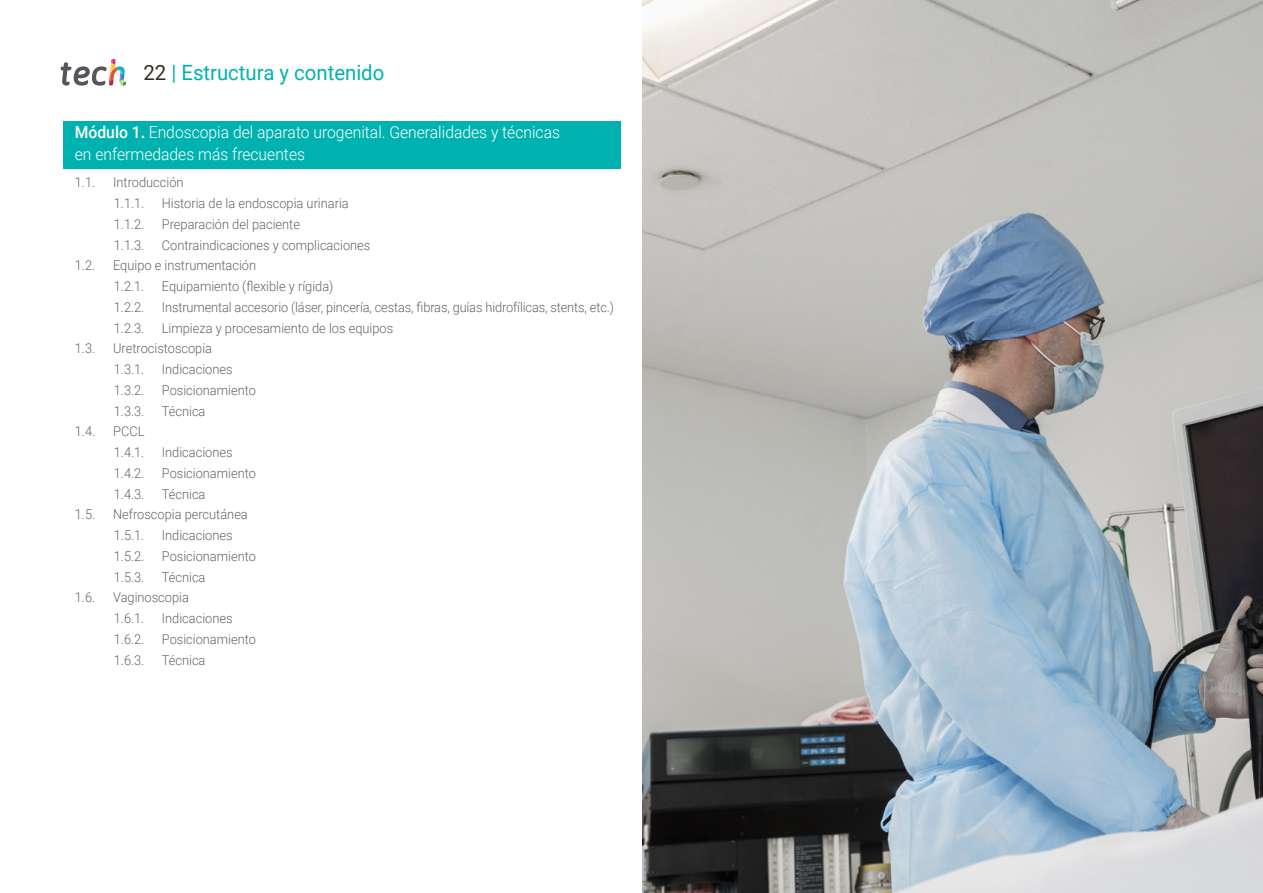
<style>
.page{position:relative;width:1263px;height:893px;background:#fff}
.page>*{position:absolute;margin:0;border:0;box-sizing:border-box;transform-origin:0 0}
.t1{font:21px "Roboto";color:#00b2af}
.t2{font:300 16.5px/22.5px "Roboto";color:#fff;scale:.95 1}
.t3{font:300 13.5px/20.7px "Roboto";color:#61646a;scale:.95 1}
.s1{color:#312e20}
.s2{font-weight:500}
.s3{font-family:"Meta Pro";font-weight:500}
</style>
<div class="page">
<div style="left:64px;top:121px;width:557px;height:48px;background:#00b2af"></div>
<svg style="left:61px;top:59px;width:65px;height:27px"></svg>
<img style="left:642px;top:0;width:621px;height:893px">
<h1 class="t1" style="left:144px;top:57px;width:242px"><span class="s1">22</span> | Estructura y contenido</h1>
<p class="t2" style="left:75px;top:120px;width:512px"><span class="s2">Módulo 1</span><span class="s3">.</span> Endoscopia del aparato urogenital. Generalidades y técnicas en enfermedades más frecuentes</p>
<p class="t3" style="left:75px;top:172px;width:23px">1.1.</p>
<p class="t3" style="left:113px;top:172px;width:76px">Introducción<br>1.1.1.</p>
<p class="t3" style="left:162px;top:192px;width:198px">Historia de la endoscopia urinaria</p>
<p class="t3" style="left:114px;top:213px;width:34px">1.1.2.</p>
<p class="t3" style="left:162px;top:213px;width:147px">Preparación del paciente</p>
<p class="t3" style="left:114px;top:234px;width:34px">1.1.3.</p>
<p class="t3" style="left:162px;top:234px;width:221px">Contraindicaciones y complicaciones</p>
<p class="t3" style="left:75px;top:255px;width:23px">1.2.</p>
<p class="t3" style="left:113px;top:255px;width:152px">Equipo e instrumentación<br>1.2.1.</p>
<p class="t3" style="left:162px;top:275px;width:182px">Equipamiento (flexible y rígida)</p>
<p class="t3" style="left:114px;top:296px;width:34px">1.2.2.</p>
<p class="t3" style="left:162px;top:296px;width:477px">Instrumental accesorio (láser, pincería, cestas, fibras, guías hidrofílicas, stents, etc.)</p>
<p class="t3" style="left:114px;top:317px;width:34px">1.2.3.</p>
<p class="t3" style="left:162px;top:317px;width:245px">Limpieza y procesamiento de los equipos</p>
<p class="t3" style="left:75px;top:338px;width:23px">1.3.</p>
<p class="t3" style="left:113px;top:338px;width:106px">Uretrocistoscopia<br>1.3.1.</p>
<p class="t3" style="left:162px;top:358px;width:76px">Indicaciones</p>
<p class="t3" style="left:114px;top:379px;width:34px">1.3.2.</p>
<p class="t3" style="left:162px;top:379px;width:100px">Posicionamiento</p>
<p class="t3" style="left:114px;top:400px;width:34px">1.3.3.</p>
<p class="t3" style="left:162px;top:400px;width:47px">Técnica</p>
<p class="t3" style="left:75px;top:421px;width:23px">1.4.</p>
<p class="t3" style="left:113px;top:421px;width:34px">PCCL<br>1.4.1.</p>
<p class="t3" style="left:162px;top:441px;width:76px">Indicaciones</p>
<p class="t3" style="left:114px;top:462px;width:34px">1.4.2.</p>
<p class="t3" style="left:162px;top:462px;width:100px">Posicionamiento</p>
<p class="t3" style="left:114px;top:483px;width:34px">1.4.3.</p>
<p class="t3" style="left:162px;top:483px;width:47px">Técnica</p>
<p class="t3" style="left:75px;top:504px;width:23px">1.5.</p>
<p class="t3" style="left:113px;top:504px;width:143px">Nefroscopia percutánea<br>1.5.1.</p>
<p class="t3" style="left:162px;top:524px;width:76px">Indicaciones</p>
<p class="t3" style="left:114px;top:545px;width:34px">1.5.2.</p>
<p class="t3" style="left:162px;top:545px;width:100px">Posicionamiento</p>
<p class="t3" style="left:114px;top:566px;width:34px">1.5.3.</p>
<p class="t3" style="left:162px;top:566px;width:47px">Técnica</p>
<p class="t3" style="left:75px;top:587px;width:23px">1.6.</p>
<p class="t3" style="left:113px;top:587px;width:81px">Vaginoscopia<br>1.6.1.</p>
<p class="t3" style="left:162px;top:607px;width:76px">Indicaciones</p>
<p class="t3" style="left:114px;top:628px;width:34px">1.6.2.</p>
<p class="t3" style="left:162px;top:628px;width:100px">Posicionamiento</p>
<p class="t3" style="left:114px;top:649px;width:34px">1.6.3.</p>
<p class="t3" style="left:162px;top:649px;width:47px">Técnica</p>
</div>
